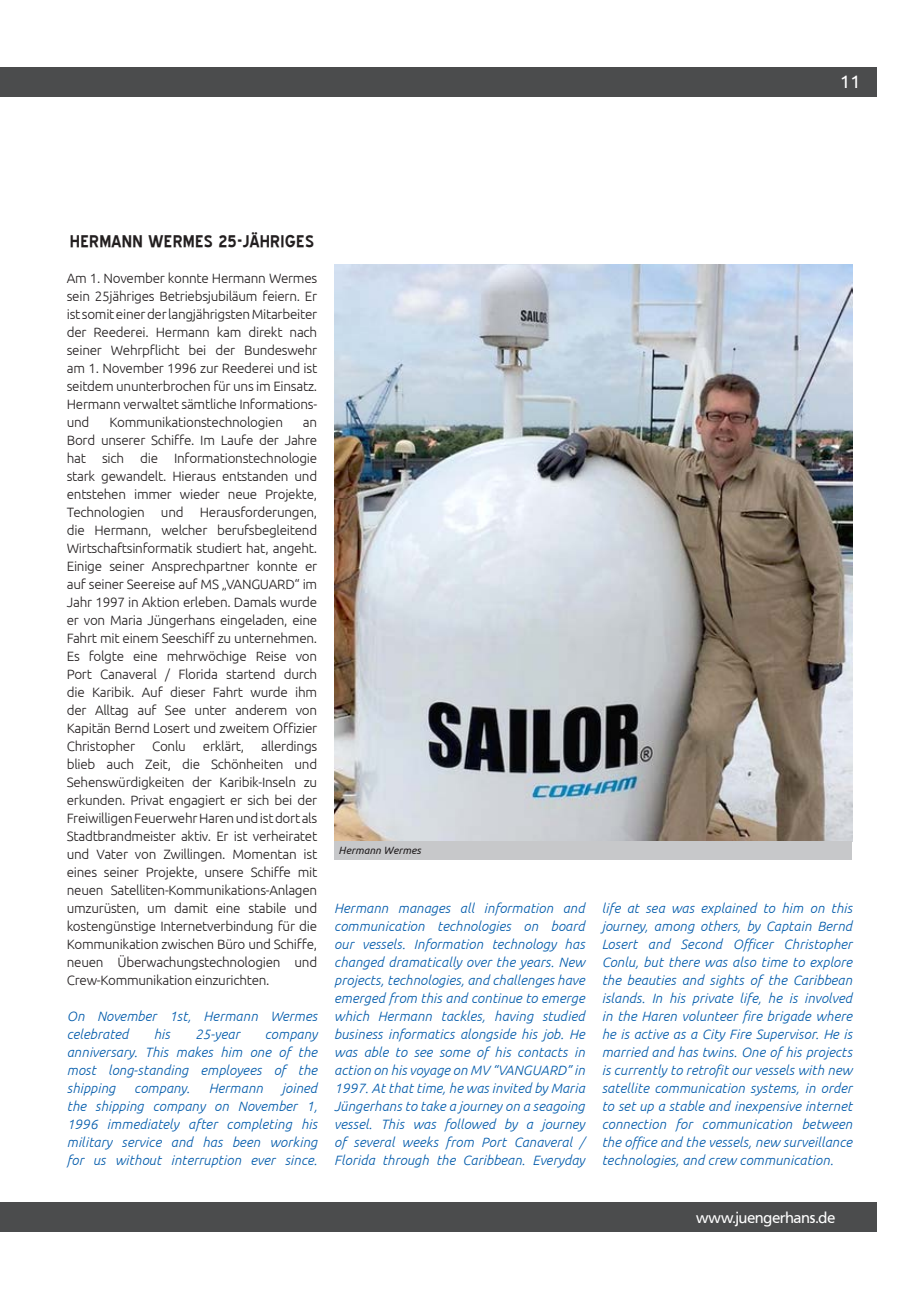
<style>
.page{position:relative;width:919px;height:1289px;background:#fff}
.page>*{position:absolute;margin:0;border:0;box-sizing:border-box;transform-origin:0 0}
.t1{font:700 21px "Blue Highway";letter-spacing:.01em;color:#231f20}
.t2{font:18px "Ubuntu";color:#fff}
.t3{font:15px "Frutiger VR";color:#fff}
.t4{font:300 13.5px/18px "Ubuntu";letter-spacing:-.02em;color:#231f20;text-align:justify}
.t5{font:italic 300 13.5px/18px "Ubuntu";letter-spacing:.01em;color:#015aaa;text-align:justify}
.t6{font:italic 10.5px "Ubuntu";color:#231f20}
</style>
<div class="page">
<div style="left:0;top:1202px;width:13px;height:30px;background:#4b4c4d"></div>
<div style="left:13px;top:1202px;width:863px;height:30px;background:#4b4c4d"></div>
<div style="left:13px;top:67px;width:863px;height:30px;background:#4b4c4d"></div>
<div style="left:0;top:67px;width:13px;height:30px;background:#4b4c4d"></div>
<img style="left:334px;top:265px;width:518px;height:576px">
<div style="left:334px;top:841px;width:518px;height:18px;background:#c7c8ca"></div>
<h2 class="t2" style="left:840px;top:69px;width:22px">11</h2>
<h1 class="t1" style="left:70px;top:231px;width:246px">HERMANN WERMES 25-JÄHRIGES</h1>
<p class="t4" style="left:67px;top:269px;width:252px">Am 1. November konnte Hermann Wermes sein 25jähriges Betriebsjubiläum feiern. Er ist somit einer der langjährigsten Mitarbeiter der Reederei. Hermann kam direkt nach seiner Wehrpflicht bei der Bundeswehr am 1. November 1996 zur Reederei und ist seitdem ununterbrochen für uns im Einsatz.<br>Hermann verwaltet sämtliche Informations&shy;und</p>
<p class="t4" style="left:109px;top:413px;width:175px">Kommunikationstechnologien</p>
<p class="t4" style="left:67px;top:413px;width:252px;text-indent:236px">an Bord unserer Schiffe. Im Laufe der Jahre hat sich die Informationstechnologie stark gewandelt. Hieraus entstanden und entstehen immer wieder neue Projekte, Technologien und Herausforderungen, die Hermann, welcher berufsbegleitend Wirtschaftsinformatik studiert hat, angeht.<br>Einige seiner Ansprechpartner konnte er auf seiner Seereise auf MS „VANGUARD“ im Jahr 1997 in Aktion erleben. Damals wurde er von Maria Jüngerhans eingeladen, eine Fahrt mit einem Seeschiff zu unternehmen.<br>Es folgte eine mehrwöchige Reise von Port Canaveral / Florida startend durch die Karibik. Auf dieser Fahrt wurde ihm der Alltag auf See unter anderem von Kapitän Bernd Losert und zweitem Offizier Christopher</p>
<p class="t4" style="left:67px;top:736px;width:252px;text-indent:194px">allerdings blieb auch Zeit, die Schönheiten und Sehenswürdigkeiten der Karibik-Inseln zu erkunden. Privat engagiert er sich bei der Freiwilligen Feuerwehr Haren und ist dort als Stadtbrandmeister aktiv. Er ist verheiratet und Vater von Zwillingen. Momentan ist eines seiner Projekte, unsere Schiffe mit neuen Satelliten-Kommunikations-Anlagen umzurüsten, um damit eine stabile und kostengünstige Internetverbindung für die Kommunikation zwischen Büro und Schiffe, neuen Überwachungstechnologien und Crew-Kommunikation einzurichten.</p>
<p class="t5" style="left:67px;top:1006px;width:252px">On November 1st, Hermann Wermes celebrated</p>
<p class="t4" style="left:152px;top:736px;width:35px">Conlu</p>
<p class="t4" style="left:203px;top:736px;width:43px">erklärt,</p>
<p class="t5" style="left:154px;top:1024px;width:18px">his</p>
<p class="t5" style="left:195px;top:1024px;width:46px">25-year</p>
<p class="t5" style="left:67px;top:1024px;width:252px;text-indent:198px">company anniversary. This makes him one of the most long-standing employees of the shipping</p>
<p class="t5" style="left:67px;top:1078px;width:252px;text-indent:215px">joined the shipping company on November 1, 1996 immediately after completing his military service and has been working for us without interruption ever since.</p>
<p class="t5" style="left:134px;top:1078px;width:57px">company.</p>
<p class="t5" style="left:209px;top:1078px;width:56px">Hermann</p>
<p class="t6" style="left:338px;top:844px;width:84px">Hermann Wermes</p>
<p class="t5" style="left:334px;top:899px;width:252px">Hermann manages all information and communication technologies on board our vessels. Information technology has changed dramatically over the years. New projects, technologies, and challenges have emerged from this and continue to emerge which Hermann tackles, having studied business informatics alongside his job. He was able to see some of his contacts in action on his voyage on MV “VANGUARD” in 1997. At that time, he was invited by Maria Jüngerhans to take a journey on a seagoing vessel. This was followed by a journey of several weeks from Port Canaveral / Florida through the Caribbean. Everyday</p>
<p class="t5" style="left:601px;top:898px;width:252px">life at sea was explained to him on this journey, among others, by Captain Bernd Losert and Second Officer Christopher Conlu, but there was also time to explore the beauties and sights of the Caribbean islands. In his private life, he is involved in the Haren volunteer fire brigade where he is active as a City Fire Supervisor. He is married and has twins. One of his projects is currently to retrofit our vessels with new satellite communication systems, in order to set up a stable and inexpensive internet connection for communication between the office and the vessels, new surveillance technologies, and crew communication.</p>
<p class="t3" style="left:696px;top:1208px;width:140px">www.juengerhans.de</p>
</div>
